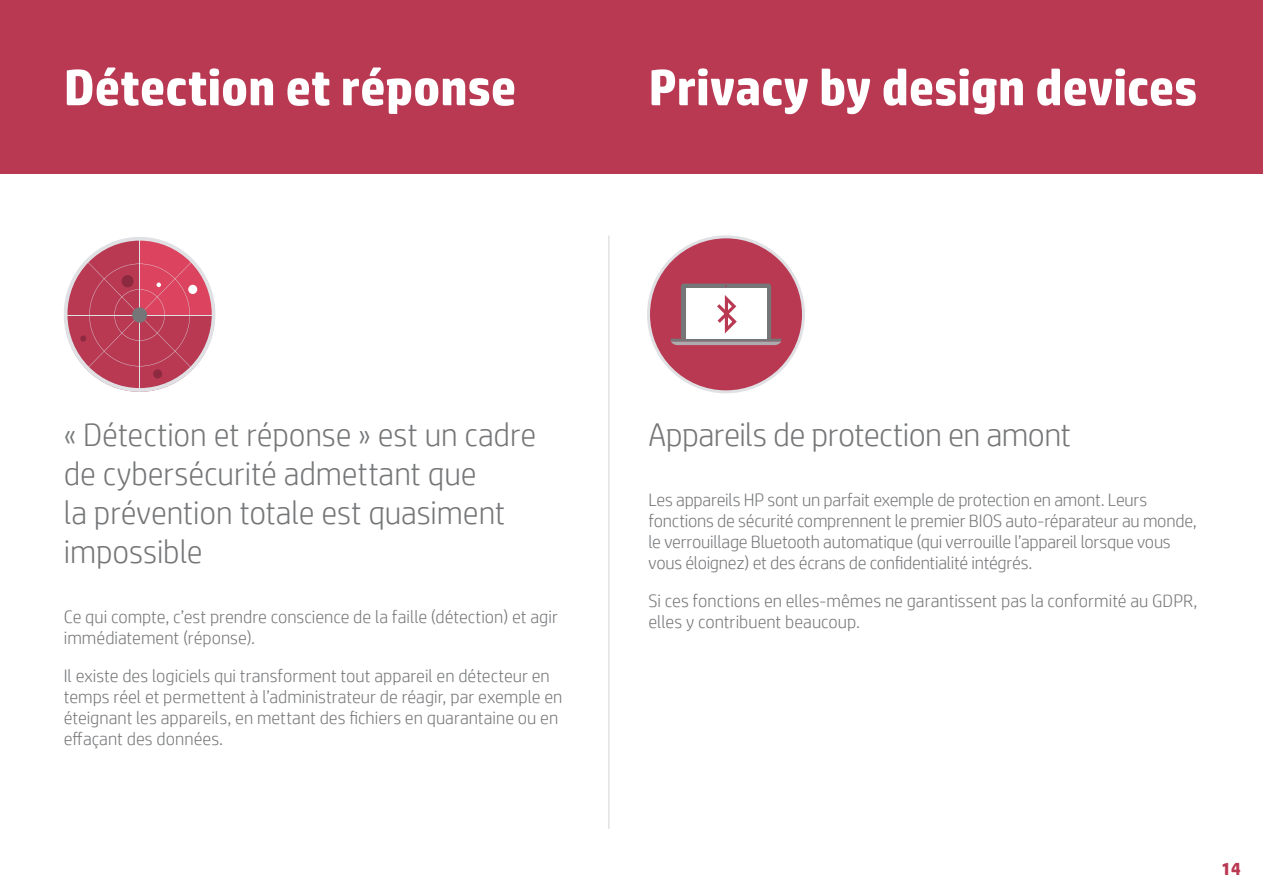
<style>
.page{position:relative;width:1263px;height:893px;background:#fff}
.page>*{position:absolute;margin:0;border:0;box-sizing:border-box;transform-origin:0 0}
.t1{font:700 51px "HP Simplified";letter-spacing:-.005em;color:#fff}
.t2{font:300 33px/39px "HP Simplified";letter-spacing:-.005em;color:#757678}
.t3{font:300 18px/21px "HP Simplified";letter-spacing:-.005em;color:#757678}
.t4{font:700 18px "HP Simplified";color:#b93953}
</style>
<div class="page">
<div style="left:0;top:0;width:1263px;height:173px;background:#b93953"></div>
<div style="left:647px;top:235px;width:158px;height:158px;background:#b93953;border:3px solid #e0e1e4;border-radius:50%"></div>
<svg style="left:671px;top:284px;width:110px;height:61px"></svg>
<svg style="left:64px;top:237px;width:151px;height:155px"></svg>
<hr style="left:608px;top:236px;width:2px;height:592px;background:#e0e1e4">
<h1 class="t1" style="left:64px;top:54px;width:454px">Détection et réponse</h1>
<h1 class="t1" style="left:648px;top:54px;width:550px">Privacy by design devices</h1>
<h2 class="t2" style="left:64px;top:414px;width:474px">« Détection et réponse » est un cadre de cybersécurité admettant que<br>la prévention totale est quasiment impossible</h2>
<p class="t3" style="left:64px;top:606px;width:496px">Ce qui compte, c’est prendre conscience de la faille (détection) et agir immédiatement (réponse).</p>
<p class="t3" style="left:64px;top:665px;width:500px">Il existe des logiciels qui transforment tout appareil en détecteur en temps réel et permettent à l’administrateur de réagir, par exemple en éteignant les appareils, en mettant des fichiers en quarantaine ou en effaçant des données.</p>
<h2 class="t2" style="left:648px;top:414px;width:424px">Appareils de protection en amont</h2>
<p class="t3" style="left:648px;top:489px;width:550px">Les appareils HP sont un parfait exemple de protection en amont. Leurs fonctions de sécurité comprennent le premier BIOS auto-réparateur au monde, le verrouillage Bluetooth automatique (qui verrouille l’appareil lorsque vous vous éloignez) et des écrans de confidentialité intégrés.</p>
<p class="t3" style="left:648px;top:590px;width:551px">Si ces fonctions en elles-mêmes ne garantissent pas la conformité au GDPR, elles y contribuent beaucoup.</p>
<p class="t4" style="left:1221px;top:857px;width:21px">14</p>
</div>
